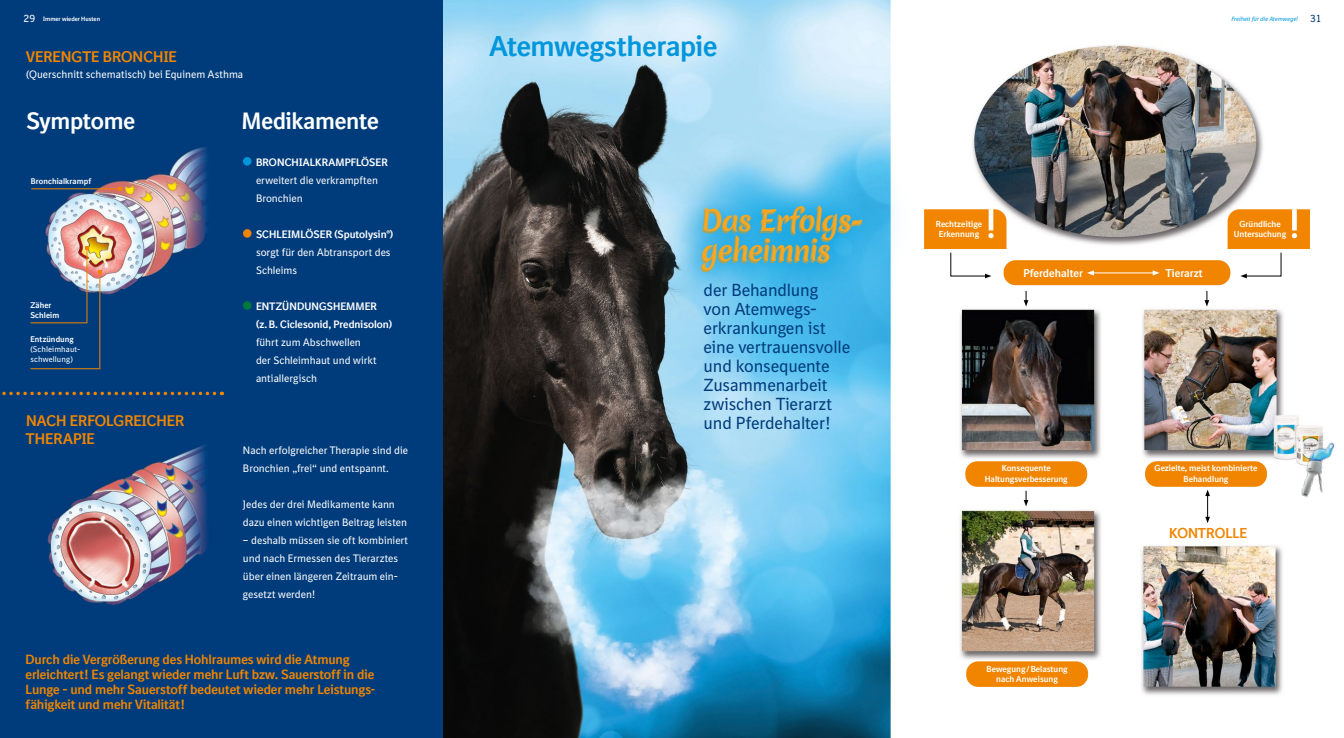
<style>
.page{position:relative;width:1344px;height:738px;background:#fff}
.page>*{position:absolute;margin:0;border:0;box-sizing:border-box;transform-origin:0 0}
.t1{font:700 28px "BI Sans NEXT";letter-spacing:-.01em;color:#0096dc}
.t2{font:700 27.7px/30.2px "Merienda";letter-spacing:-.04em;color:#f7a721}
.t3{font:700 23px "BI Sans NEXT";letter-spacing:-.01em;color:#fff}
.t4{font:17px/19px "BI Sans NEXT";letter-spacing:-.01em;color:#003c7c}
.t5{font:700 15px/18px "BI Sans NEXT";color:#f18500}
.t6{font:700 14px "BI Sans NEXT";color:#f18500}
.t7{font:700 13px/15px "BI Sans NEXT";letter-spacing:-.005em;color:#f18500}
.t8{font:700 11px "BI Sans NEXT";color:#fff}
.t9{font:10.5px/18px "BI Sans NEXT";color:#fff}
.t10{font:700 10.5px/18px "BI Sans NEXT";letter-spacing:.005em;color:#fff}
.t11{font:700 8.5px/10.2px "BI Sans NEXT";color:#fff;text-align:center}
.t12{font:700 8px/10px "BI Sans NEXT";letter-spacing:.005em;color:#fff}
.t13{font:8px/10px "BI Sans NEXT";letter-spacing:.01em;color:#fff}
.t14{font:italic 6px "BI Sans NEXT";color:#0096dc}
.t15{font:700 6px "BI Sans NEXT";color:#fff}
.s1{font-weight:400;font-size:10.5px}
.s2{font-style:normal;font-size:10.5px;color:#003c7c}
</style>
<div class="page">
<img style="left:0;top:0;width:1323px;height:737px">
<div style="left:643px;top:147px;width:278px;height:182px;background:#009cde;opacity:.5"></div>
<img style="left:1290px;top:434px;width:45px;height:72px">
<div style="left:966px;top:660px;width:122px;height:26px;background:#f18500;border-radius:12px"></div>
<div style="left:965px;top:461px;width:122px;height:25px;background:#f18500;border-radius:12px"></div>
<div style="left:1145px;top:461px;width:122px;height:25px;background:#f18500;border-radius:12px"></div>
<svg style="left:924px;top:209px;width:82px;height:69px"></svg>
<svg style="left:1227px;top:209px;width:83px;height:69px"></svg>
<svg style="left:1023px;top:291px;width:5px;height:15px"></svg>
<svg style="left:1204px;top:291px;width:5px;height:15px"></svg>
<svg style="left:1205px;top:489px;width:5px;height:34px"></svg>
<svg style="left:1023px;top:490px;width:5px;height:16px"></svg>
<div style="left:1003px;top:260px;width:227px;height:25px;background:#f18500;border-radius:12px"></div>
<hr style="left:1092px;top:272px;width:62px;height:1px;background:#fff">
<svg style="left:1087px;top:270px;width:7px;height:5px"></svg>
<svg style="left:1152px;top:270px;width:7px;height:5px"></svg>
<div style="left:243px;top:157px;width:8px;height:8px;background:#0096dc;border-radius:50%"></div>
<div style="left:243px;top:229px;width:8px;height:8px;background:#f18500;border-radius:50%"></div>
<div style="left:243px;top:301px;width:8px;height:8px;background:#007a3d;border-radius:50%"></div>
<svg style="left:0;top:391px;width:214px;height:4px"></svg>
<hr style="left:31px;top:188px;width:89px;height:1px;background:#f18500">
<hr style="left:87px;top:247px;width:1px;height:76px;background:#f18500">
<hr style="left:30px;top:322px;width:57px;height:1px;background:#f18500">
<hr style="left:99px;top:272px;width:1px;height:97px;background:#f18500">
<hr style="left:30px;top:368px;width:70px;height:1px;background:#f18500">
<p class="t15" style="left:24px;top:15px;width:78px"><span class="s1">29</span> Immer wieder Husten</p>
<p class="t14" style="left:1231px;top:15px;width:92px">Freiheit für die Atemwege! <span class="s2">31</span></p>
<h3 class="t5" style="left:26px;top:48px;width:152px">VERENGTE BRONCHIE</h3>
<p class="t9" style="left:26px;top:65px;width:219px">(Querschnitt schematisch) bei Equinem Asthma</p>
<h3 class="t3" style="left:27px;top:107px;width:110px">Symptome</h3>
<h3 class="t3" style="left:242px;top:107px;width:139px">Medikamente</h3>
<p class="t12" style="left:31px;top:176px;width:62px">Bronchialkrampf</p>
<p class="t12" style="left:30px;top:300px;width:30px">Zäher<br>Schleim</p>
<p class="t12" style="left:30px;top:334px;width:45px">Entzündung</p>
<p class="t13" style="left:30px;top:344px;width:51px">(Schleimhaut&shy;schwellung)</p>
<h3 class="t5" style="left:26px;top:411px;width:160px">NACH ERFOLGREICHER<br>THERAPIE</h3>
<p class="t10" style="left:256px;top:153px;width:133px">BRONCHIALKRAMPFLÖSER</p>
<p class="t9" style="left:256px;top:171px;width:124px">erweitert die verkrampften<br>Bronchien</p>
<p class="t10" style="left:256px;top:225px;width:139px">SCHLEIMLÖSER (Sputolysin®)</p>
<p class="t9" style="left:256px;top:243px;width:136px">sorgt für den Abtransport des<br>Schleims</p>
<p class="t10" style="left:256px;top:297px;width:138px">ENTZÜNDUNGSHEMMER (z.B. Ciclesonid, Prednisolon)</p>
<p class="t9" style="left:256px;top:333px;width:122px">führt zum Abschwellen der Schleimhaut und wirkt antiallergisch</p>
<p class="t9" style="left:243px;top:441px;width:167px">Nach erfolgreicher Therapie sind die<br>Bronchien „frei“ und entspannt.</p>
<p class="t9" style="left:243px;top:495px;width:166px">Jedes der drei Medikamente kann dazu einen wichtigen Beitrag leisten</p>
<p class="t9" style="left:243px;top:531px;width:167px">– deshalb müssen sie oft kombiniert und nach Ermessen des Tierarztes über einen längeren Zeitraum ein&shy;gesetzt werden!</p>
<p class="t7" style="left:26px;top:650px;width:351px">Durch die Vergrößerung des Hohlraumes wird die Atmung erleichtert! Es gelangt wieder mehr Luft bzw. Sauerstoff in die Lunge – und mehr Sauerstoff bedeutet wieder mehr Leistungs&shy;fähigkeit und mehr Vitalität!</p>
<h1 class="t1" style="left:489px;top:29px;width:229px">Atemwegstherapie</h1>
<h2 class="t2" style="left:701px;top:205px;width:164px">Das Erfolgs&shy;geheimnis</h2>
<h3 class="t4" style="left:703px;top:280px;width:148px">der Behandlung<br>von Atemwegs&shy;erkrankungen ist eine vertrauensvolle und konsequente<br>Zusammenarbeit zwischen Tierarzt und Pferdehalter!</h3>
<p class="t11" style="left:936px;top:219px;width:48px">Rechtzeitige<br>Erkennung</p>
<p class="t8" style="left:1023px;top:266px;width:61px">Pferdehalter</p>
<p class="t8" style="left:1165px;top:266px;width:39px">Tierarzt</p>
<p class="t11" style="left:1234px;top:219px;width:54px">Gründliche<br>Untersuchung</p>
<p class="t11" style="left:984px;top:463px;width:85px">Konsequente<br>Haltungsverbesserung</p>
<p class="t11" style="left:1154px;top:463px;width:104px">Gezielte, meist kombinierte<br>Behandlung</p>
<p class="t11" style="left:986px;top:662px;width:83px">Bewegung/Belastung nach Anweisung</p>
<h3 class="t6" style="left:1169px;top:524px;width:79px">KONTROLLE</h3>
</div>
